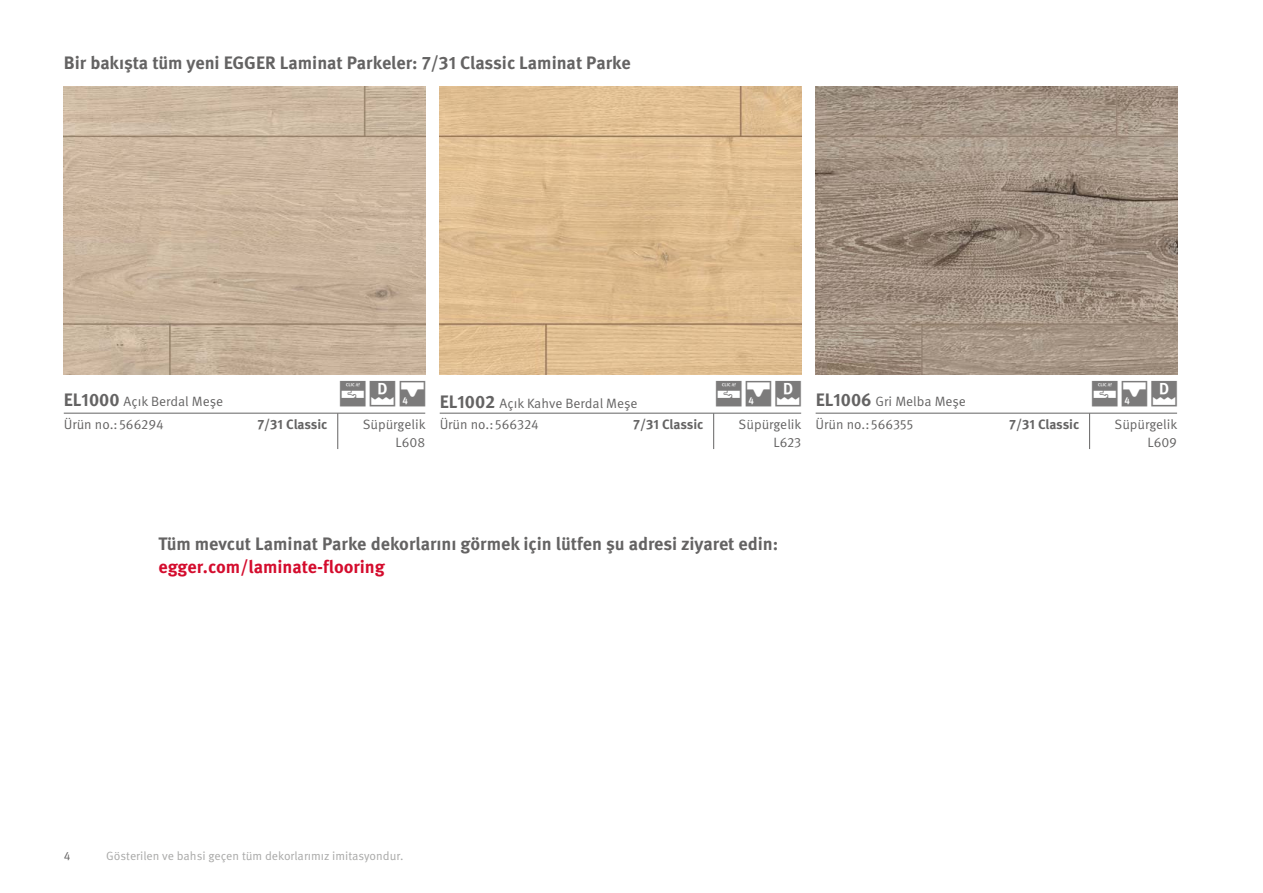
<style>
.page{position:relative;width:1263px;height:893px;background:#fff}
.page>*{position:absolute;margin:0;border:0;box-sizing:border-box;transform-origin:0 0}
.t1{font:25.5px "Icons ERP";color:#7c7b7b}
.t2{font:700 18px "Meta Pro";color:#646363}
.t3{font:700 18px "Meta Pro";color:#d40c2d}
.t4{font:13.5px/18px "Meta Pro";color:#646363;text-align:right}
.t5{font:700 13.5px "Meta Pro";letter-spacing:-.01em;color:#646363}
.t6{font:12px "Meta Pro";color:#a8a8a7}
.t7{font:12px "Meta Pro";color:#646363}
.s1{font-weight:700;font-size:18px}
</style>
<div class="page">
<img style="left:64px;top:86px;width:361px;height:289px">
<hr style="left:64px;top:413px;width:361px;height:1px;background:#646363">
<hr style="left:337px;top:413px;width:1px;height:36px;background:#646363">
<img style="left:440px;top:86px;width:361px;height:289px">
<hr style="left:440px;top:413px;width:361px;height:1px;background:#646363">
<hr style="left:713px;top:413px;width:1px;height:36px;background:#646363">
<img style="left:816px;top:86px;width:361px;height:289px">
<hr style="left:816px;top:413px;width:361px;height:1px;background:#646363">
<hr style="left:1089px;top:413px;width:1px;height:36px;background:#646363">
<h2 class="t2" style="left:64px;top:48px;width:568px">Bir bakışta tüm yeni EGGER Laminat Parkeler: 7/31 Classic Laminat Parke</h2>
<p class="t4" style="left:64px;top:390px;width:161px;line-height:22.5px;text-align:left"><span class="s1">EL1000</span> Açık Berdal Meşe<br>Ürün no.: 566294</p>
<h1 class="t1" style="left:340px;top:381px;width:87px">Q D y</h1>
<h1 class="t1" style="left:716px;top:381px;width:87px">Qy D</h1>
<h1 class="t1" style="left:1092px;top:381px;width:87px">Qy D</h1>
<p class="t4" style="left:816px;top:391px;width:152px;line-height:22.5px;text-align:left"><span class="s1">EL1006</span> Gri Melba Meşe<br>Ürün no.: 566355</p>
<p class="t4" style="left:440px;top:393px;width:199px;line-height:20.7px;text-align:left"><span class="s1">EL1002</span> Açık Kahve Berdal Meşe<br>Ürün no.: 566324</p>
<p class="t5" style="left:257px;top:414px;width:72px">7/31 Classic</p>
<p class="t4" style="left:739px;top:415px;width:64px">Süpürgelik<br>L623</p>
<p class="t5" style="left:633px;top:414px;width:72px">7/31 Classic</p>
<p class="t4" style="left:1114px;top:415px;width:64px">Süpürgelik<br>L609</p>
<p class="t5" style="left:1009px;top:414px;width:72px">7/31 Classic</p>
<p class="t4" style="left:363px;top:415px;width:64px">Süpürgelik<br>L608</p>
<h2 class="t2" style="left:158px;top:530px;width:621px">Tüm mevcut Laminat Parke dekorlarını görmek için lütfen şu adresi ziyaret edin:</h2>
<h2 class="t3" style="left:158px;top:552px;width:228px">egger.com/laminate-flooring</h2>
<p class="t7" style="left:64px;top:848px;width:8px">4</p>
<p class="t6" style="left:106px;top:848px;width:299px">Gösterilen ve bahsi geçen tüm dekorlarımız imitasyondur.</p>
</div>
